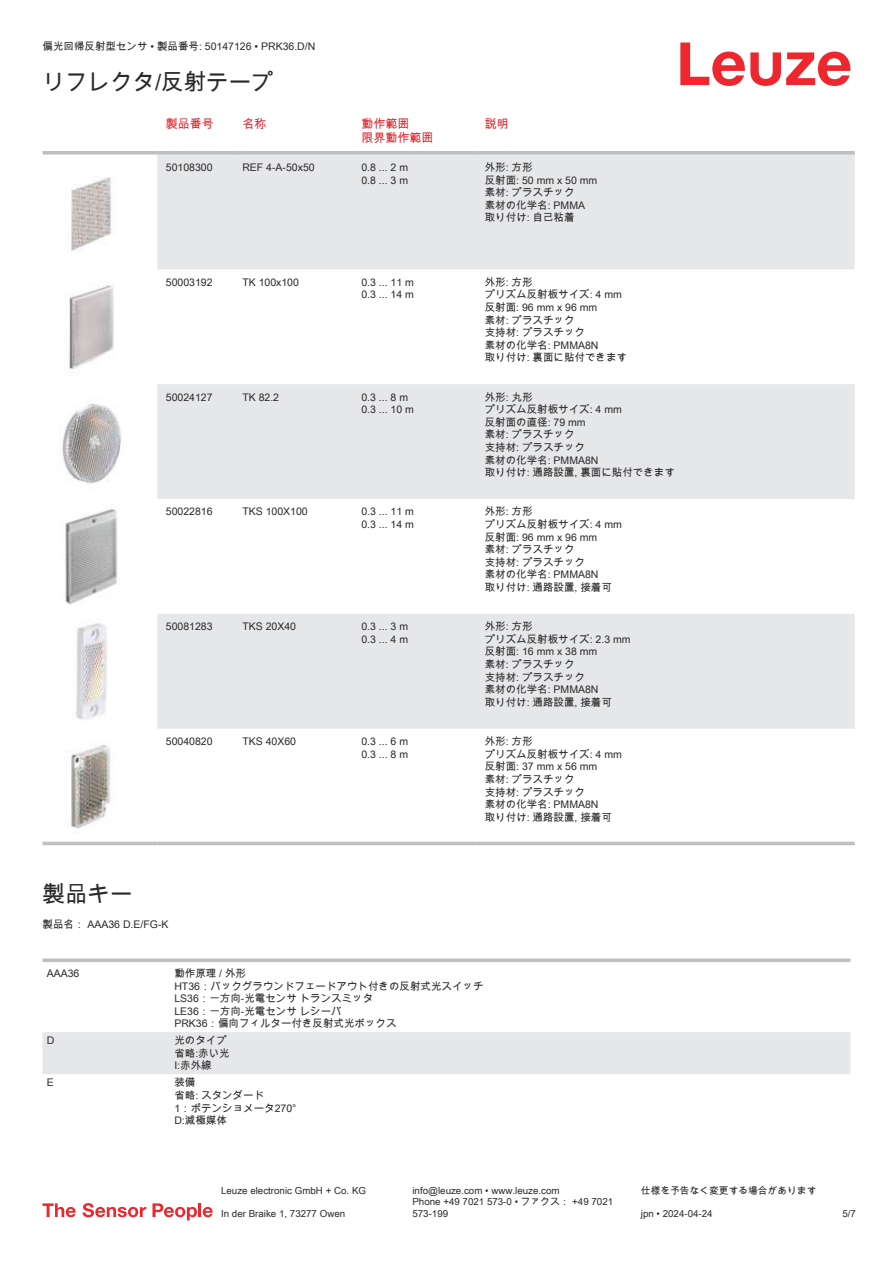
<style>
.page{position:relative;width:893px;height:1263px;background:#fff}
.page>*{position:absolute;margin:0;border:0;box-sizing:border-box;transform-origin:0 0}
.t1{font:22.5px "Arial Unicode MS";color:#2b292a}
.t2{font:12px/14.4px "Arial Unicode MS";color:#db2a30}
.t3{font:10.5px/12.6px "Arial Unicode MS";color:#2b292a}
.t4{font:9.75px/11.7px "Arial Unicode MS";color:#2b292a}
</style>
<div class="page">
<svg style="left:680px;top:43px;width:170px;height:43px"></svg>
<svg style="left:157px;top:155px;width:698px;height:574px;fill:#e6e7e9"></svg>
<svg style="left:43px;top:151px;width:114px;height:4px"></svg>
<svg style="left:157px;top:151px;width:77px;height:4px"></svg>
<svg style="left:234px;top:151px;width:119px;height:4px"></svg>
<svg style="left:353px;top:151px;width:123px;height:4px"></svg>
<svg style="left:476px;top:151px;width:379px;height:4px;background:#c1c3c5"></svg>
<hr style="left:43px;top:842px;width:114px;height:3px;background:#bdbfc1">
<hr style="left:157px;top:842px;width:77px;height:3px;background:#bdbfc1">
<hr style="left:234px;top:842px;width:119px;height:3px;background:#bdbfc1">
<hr style="left:353px;top:842px;width:123px;height:3px;background:#bdbfc1">
<hr style="left:476px;top:842px;width:379px;height:3px;background:#bdbfc1">
<img style="left:71px;top:177px;width:41px;height:75px">
<img style="left:69px;top:285px;width:45px;height:85px">
<img style="left:62px;top:404px;width:60px;height:80px">
<img style="left:65px;top:509px;width:53px;height:96px">
<img style="left:73px;top:623px;width:34px;height:97px">
<img style="left:70px;top:745px;width:40px;height:84px">
<div style="left:43px;top:1032px;width:807px;height:42px;background:#e6e7e9"></div>
<svg style="left:43px;top:958px;width:127px;height:4px"></svg>
<svg style="left:170px;top:958px;width:680px;height:4px;background:#c5c7c8"></svg>
<svg style="left:43px;top:1203px;width:33px;height:14px"></svg>
<svg style="left:83px;top:1203px;width:63px;height:14px"></svg>
<svg style="left:153px;top:1203px;width:44px;height:17px"></svg>
<hr style="left:198px;top:1203px;width:3px;height:14px;background:#ed272d">
<svg style="left:203px;top:1207px;width:10px;height:10px"></svg>
<p class="t3" style="left:43px;top:40px;width:274px">偏光回帰反射型センサ • 製品番号: 50147126 • PRK36.D/N</p>
<h1 class="t1" style="left:43px;top:66px;width:233px">リフレクタ/反射テープ</h1>
<p class="t2" style="left:166px;top:116px;width:49px">製品番号</p>
<p class="t2" style="left:242px;top:116px;width:25px">名称</p>
<p class="t2" style="left:361px;top:116px;width:74px">動作範囲<br>限界動作範囲</p>
<p class="t2" style="left:485px;top:116px;width:25px">説明</p>
<p class="t3" style="left:166px;top:161px;width:48px">50108300</p>
<p class="t3" style="left:242px;top:161px;width:74px">REF 4-A-50x50</p>
<p class="t3" style="left:361px;top:161px;width:48px">0.8 ... 2 m<br>0.8 ... 3 m</p>
<p class="t3" style="left:485px;top:161px;width:114px">外形: 方形<br>反射面: 50 mm x 50 mm素材: プラスチック<br>素材の化学名: PMMA取り付け: 自己粘着</p>
<h1 class="t1" style="left:43px;top:877px;width:91px">製品キー</h1>
<p class="t3" style="left:166px;top:276px;width:48px">50003192</p>
<p class="t3" style="left:242px;top:276px;width:58px">TK 100x100</p>
<p class="t3" style="left:361px;top:276px;width:54px">0.3 ... 11 m<br>0.3 ... 14 m</p>
<p class="t3" style="left:485px;top:276px;width:144px">外形: 方形<br>プリズム反射板サイズ: 4 mm反射面: 96 mm x 96 mm<br>素材: プラスチック<br>支持材: プラスチック<br>素材の化学名: PMMA8N<br>取り付け: 裏面に貼付できます</p>
<p class="t3" style="left:166px;top:390px;width:48px">50024127</p>
<p class="t3" style="left:242px;top:390px;width:38px">TK 82.2</p>
<p class="t3" style="left:361px;top:390px;width:54px">0.3 ... 8 m<br>0.3 ... 10 m</p>
<p class="t3" style="left:485px;top:390px;width:192px">外形: 丸形<br>プリズム反射板サイズ: 4 mm<br>反射面の直径: 79 mm<br>素材: プラスチック<br>支持材: プラスチック<br>素材の化学名: PMMA8N<br>取り付け: 通路設置, 裏面に貼付できます</p>
<p class="t3" style="left:166px;top:505px;width:48px">50022816</p>
<p class="t3" style="left:242px;top:505px;width:67px">TKS 100X100</p>
<p class="t3" style="left:361px;top:505px;width:54px">0.3 ... 11 m<br>0.3 ... 14 m</p>
<p class="t3" style="left:485px;top:505px;width:139px">外形: 方形<br>プリズム反射板サイズ: 4 mm反射面: 96 mm x 96 mm<br>素材: プラスチック<br>支持材: プラスチック<br>素材の化学名: PMMA8N<br>取り付け: 通路設置, 接着可</p>
<p class="t3" style="left:166px;top:620px;width:48px">50081283</p>
<p class="t3" style="left:242px;top:620px;width:55px">TKS 20X40</p>
<p class="t3" style="left:361px;top:620px;width:48px">0.3 ... 3 m<br>0.3 ... 4 m</p>
<p class="t3" style="left:485px;top:620px;width:147px">外形: 方形<br>プリズム反射板サイズ: 2.3 mm反射面: 16 mm x 38 mm<br>素材: プラスチック<br>支持材: プラスチック<br>素材の化学名: PMMA8N<br>取り付け: 通路設置, 接着可</p>
<p class="t3" style="left:166px;top:735px;width:48px">50040820</p>
<p class="t3" style="left:242px;top:735px;width:55px">TKS 40X60</p>
<p class="t3" style="left:361px;top:735px;width:48px">0.3 ... 6 m<br>0.3 ... 8 m</p>
<p class="t3" style="left:485px;top:735px;width:139px">外形: 方形<br>プリズム反射板サイズ: 4 mm反射面: 37 mm x 56 mm<br>素材: プラスチック<br>支持材: プラスチック<br>素材の化学名: PMMA8N<br>取り付け: 通路設置, 接着可</p>
<p class="t3" style="left:43px;top:917px;width:128px">製品名： AAA36 D.E/FG-K</p>
<p class="t3" style="left:47px;top:967px;width:34px">AAA36</p>
<p class="t3" style="left:174px;top:967px;width:311px">動作原理 / 外形<br>HT36：バックグラウンドフェードアウト付きの反射式光スイッチ<br>LS36：一方向-光電センサ トランスミッタ<br>LE36：一方向-光電センサ レシーバ<br>PRK36：偏向フィルター付き反射式光ボックス</p>
<p class="t3" style="left:47px;top:1034px;width:9px">D</p>
<p class="t3" style="left:174px;top:1034px;width:57px">光のタイプ省略:赤い光<br>I:赤外線</p>
<p class="t3" style="left:47px;top:1077px;width:9px">E</p>
<p class="t3" style="left:174px;top:1076px;width:124px">装備<br>省略: スタンダード<br>1：ポテンショメータ270°<br>D:減極媒体</p>
<p class="t4" style="left:221px;top:1184px;width:146px">Leuze electronic GmbH + Co. KG</p>
<p class="t4" style="left:412px;top:1184px;width:149px">info@leuze.com • www.leuze.com</p>
<p class="t4" style="left:641px;top:1184px;width:177px">仕様を予告なく変更する場合があります</p>
<p class="t4" style="left:221px;top:1207px;width:126px">In der Braike 1, 73277 Owen</p>
<p class="t4" style="left:412px;top:1196px;width:202px">Phone +49 7021 573-0 • ファクス： +49 7021<br>573-199</p>
<p class="t4" style="left:641px;top:1207px;width:73px">jpn • 2024-04-24</p>
<p class="t4" style="left:842px;top:1207px;width:15px">5/7</p>
</div>
